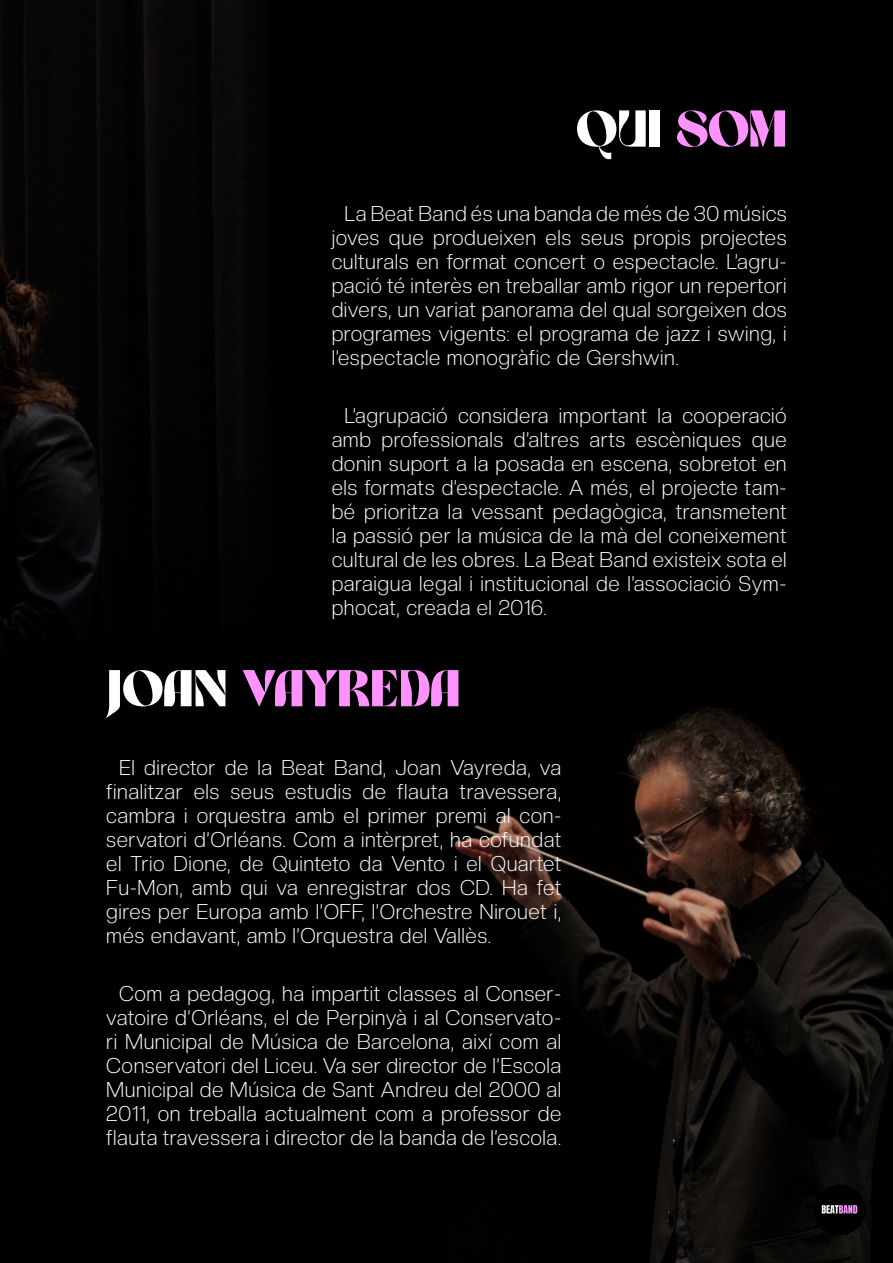
<style>
.page{position:relative;width:893px;height:1263px;background:#000}
.page>*{position:absolute;margin:0;border:0;box-sizing:border-box;transform-origin:0 0}
.Titolet{font:54px "Kaffe";letter-spacing:-.005em;color:#fe93ff}
.Titolet-2{font:54px "Kaffe";color:#fff}
.Text{font:300 21px/24px "Creato Display";letter-spacing:.025em;color:#fff;text-align:justify}
.Estilo_de_párrafo_1{font:500 expanded 18px "Helvetica Neue";color:#fff}
.s1{color:#fe93ff}
.s2{color:#fff}
</style>
<div class="page">
<img style="left:454px;top:707px;width:439px;height:556px">
<img style="left:0;top:0;width:246px;height:625px">
<img style="left:814px;top:1184px;width:51px;height:51px;border-radius:26px">
<p class="Titolet-2" style="left:576px;top:98px;width:212px">QUI <span class="s1">SOM</span></p>
<p class="Text" style="left:332px;top:201px;width:457px;text-indent:13px">La Beat Band és una banda de més de 30 músics joves que produeixen els seus propis projectes culturals en format concert o espectacle. L’agru&shy;pació té interès en treballar amb rigor un repertori divers, un variat panorama del qual sorgeixen dos programes vigents: el programa de jazz i swing, i l’espectacle monogràfic de Gershwin.</p>
<p class="Text" style="left:332px;top:403px;width:456px;text-indent:13px">L’agrupació considera important la cooperació amb professionals d’altres arts escèniques que donin suport a la posada en escena, sobretot en els formats d’espectacle. A més, el projecte tam&shy;bé prioritza la vessant pedagògica, transmetent la passió per la música de la mà del coneixement cultural de les obres. La Beat Band existeix sota el paraigua legal i institucional de l’associació Sym&shy;phocat, creada el 2016.</p>
<p class="Estilo_de_párrafo_1" style="left:308px;top:255px;width:217px">QUÈ ÉS LA BEATBAN</p>
<p class="Titolet" style="left:106px;top:658px;width:356px"><span class="s2">JOAN</span> VAYREDA</p>
<p class="Text" style="left:106px;top:756px;width:457px;text-indent:13px">El director de la Beat Band, Joan Vayreda, va finalitzar els seus estudis de flauta travessera, cambra i orquestra amb el primer premi al con&shy;servatori d’Orléans. Com a intèrpret, ha cofundat el Trio Dione, de Quinteto da Vento i el Quartet Fu-Mon, amb qui va enregistrar dos CD. Ha fet gires per Europa amb l’OFF, l’Orchestre Nirouet i, més endavant, amb l’Orquestra del Vallès.</p>
<p class="Text" style="left:106px;top:982px;width:456px;text-indent:13px">Com a pedagog, ha impartit classes al Conser&shy;vatoire d’Orléans, el de Perpinyà i al Conservato&shy;ri Municipal de Música de Barcelona, així com al Conservatori del Liceu. Va ser director de l’Escola Municipal de Música de Sant Andreu del 2000 al 2011, on treballa actualment com a professor de flauta travessera i director de la banda de l’escola.</p>
</div>
